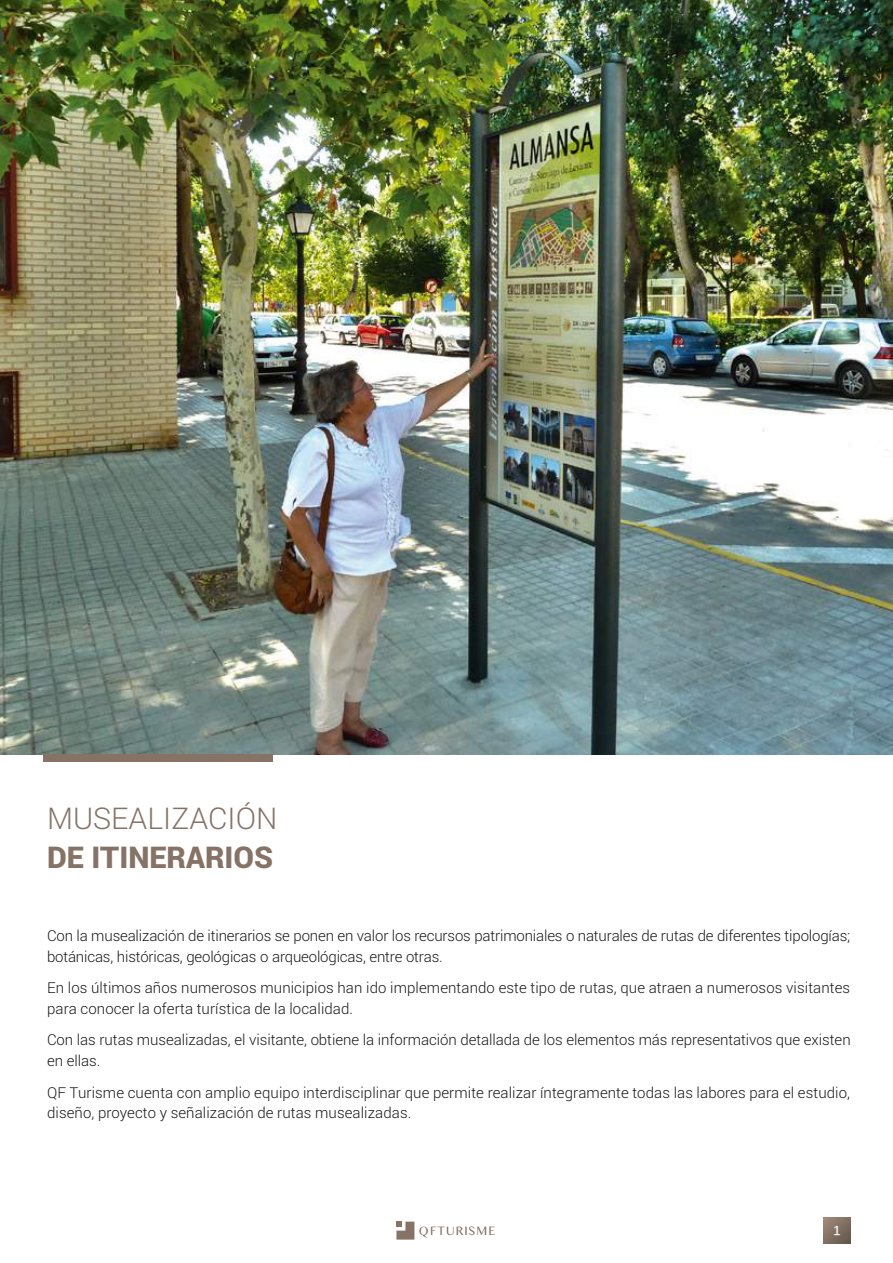
<style>
.page{position:relative;width:893px;height:1263px;background:#fff}
.page>*{position:absolute;margin:0;border:0;box-sizing:border-box;transform-origin:0 0}
.t1{font:300 30px "Roboto";color:#867366}
.t2{font:30px "Roboto";color:#867366}
.t3{font:300 15px/20.9px "Roboto";color:#1a1919}
.t4{font:700 12.9px "Kalinga";color:#fff}
.t5{font:12.15px "Gurmukhi MN";letter-spacing:.1em;color:#867366;scale:.95 1}
</style>
<div class="page">
<img style="left:0;top:0;width:893px;height:755px">
<div style="left:44px;top:755px;width:229px;height:7px;background:#867366"></div>
<svg style="left:824px;top:1217px;width:26px;height:27px"></svg>
<svg style="left:396px;top:1221px;width:18px;height:18px"></svg>
<h1 class="t1" style="left:47px;top:798px;width:232px">MUSEALIZACIÓN</h1>
<h1 class="t2" style="left:47px;top:836px;width:228px">DE ITINERARIOS</h1>
<p class="t3" style="left:47px;top:924px;width:805px">Con la musealización de itinerarios se ponen en valor los recursos patrimoniales o naturales de rutas de diferentes tipologías; botánicas, históricas, geológicas o arqueológicas, entre otras.</p>
<p class="t3" style="left:47px;top:977px;width:805px">En los últimos años numerosos municipios han ido implementando este tipo de rutas, que atraen a numerosos visitantes para conocer la oferta turística de la localidad.</p>
<p class="t3" style="left:47px;top:1029px;width:805px">Con las rutas musealizadas, el visitante, obtiene la información detallada de los elementos más representativos que existen en ellas.</p>
<p class="t3" style="left:47px;top:1081px;width:804px">QF Turisme cuenta con amplio equipo interdisciplinar que permite realizar íntegramente todas las labores para el estudio, diseño, proyecto y señalización de rutas musealizadas.</p>
<p class="t5" style="left:419px;top:1223px;width:82px">QFTURISME</p>
<p class="t4" style="left:833px;top:1222px;width:9px">1</p>
</div>
